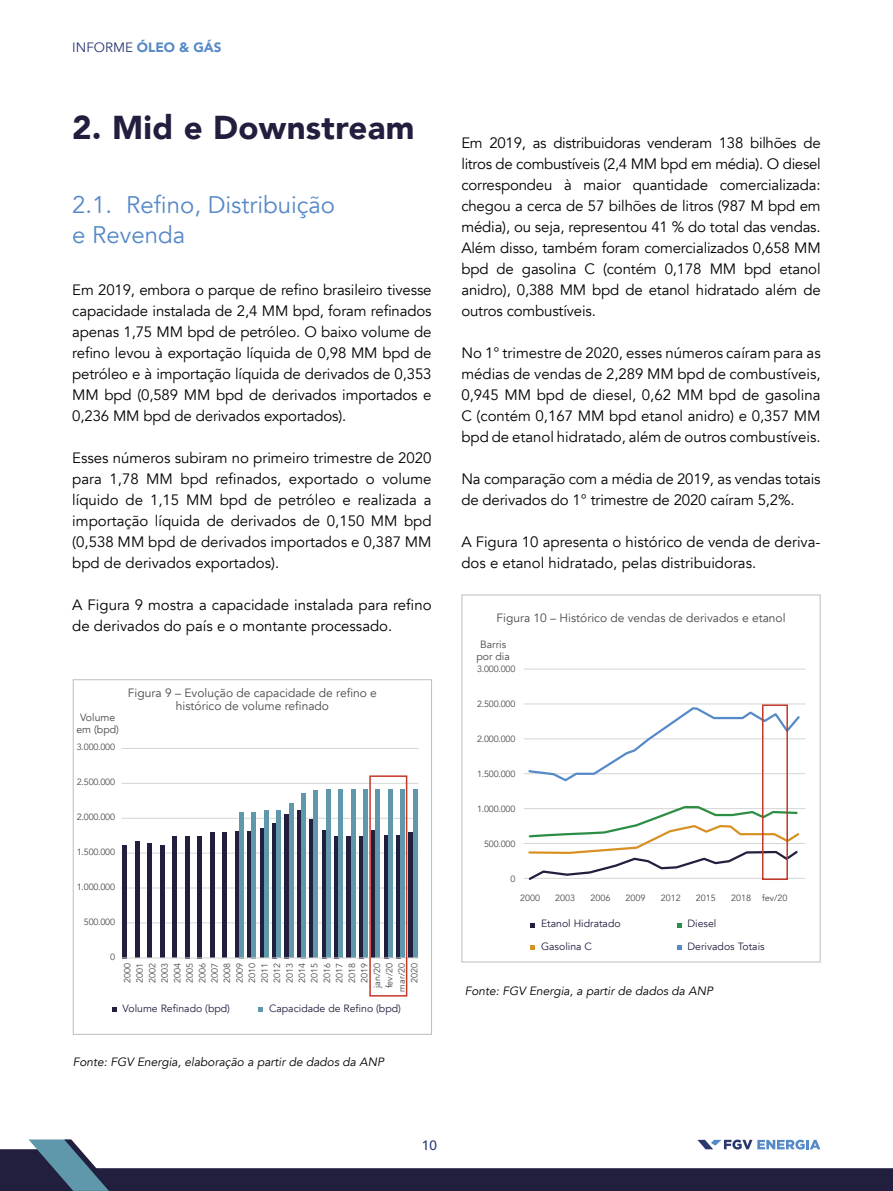
<style>
.page{position:relative;width:893px;height:1191px;background:#fff}
.page>*{position:absolute;margin:0;border:0;box-sizing:border-box;transform-origin:0 0}
.t1{font:900 33px "Avenir";letter-spacing:.01em;color:#211e3e}
.t2{font:24px/30px "Avenir";color:#5589c7}
.t3{font:15px/21px "Avenir";color:#000;text-align:justify}
.t4{font:900 13.5px "Avenir";color:#5589c7}
.t5{font:500 13.5px "Avenir";color:#2b376f}
.t6{font:12px/13.5px "Avenir";color:#484848;text-align:center}
.t7{font:italic 12px "Avenir";color:#000}
.t8{font:10.5px "Avenir";color:#211e3e}
.t9{font:10.5px/12px "Avenir";color:#484848;text-align:center}
.t10{font:9px/12.5px "Avenir";color:#484848;text-align:right}
.s1{font-weight:400;color:#2b376f}
</style>
<div class="page">
<hr style="left:122px;top:922px;width:296px;height:1px;background:#d6d6d6">
<hr style="left:122px;top:887px;width:296px;height:1px;background:#d6d6d6">
<hr style="left:122px;top:852px;width:296px;height:1px;background:#d6d6d6">
<hr style="left:122px;top:818px;width:296px;height:1px;background:#d6d6d6">
<hr style="left:122px;top:783px;width:296px;height:1px;background:#d6d6d6">
<hr style="left:122px;top:748px;width:296px;height:1px;background:#d6d6d6">
<div style="left:73px;top:679px;width:359px;height:356px;border:1px solid #c0c0c0"></div>
<svg style="left:259px;top:1007px;width:4px;height:5px"></svg>
<svg style="left:112px;top:1007px;width:5px;height:5px"></svg>
<hr style="left:123px;top:845px;width:4px;height:113px;background:#211e3e">
<div style="left:135px;top:841px;width:5px;height:117px;background:#211e3e"></div>
<div style="left:147px;top:843px;width:5px;height:115px;background:#211e3e"></div>
<div style="left:160px;top:845px;width:5px;height:113px;background:#211e3e"></div>
<div style="left:172px;top:836px;width:5px;height:122px;background:#211e3e"></div>
<div style="left:185px;top:836px;width:5px;height:122px;background:#211e3e"></div>
<div style="left:197px;top:836px;width:5px;height:122px;background:#211e3e"></div>
<hr style="left:210px;top:832px;width:4px;height:126px;background:#211e3e">
<div style="left:222px;top:832px;width:5px;height:126px;background:#211e3e"></div>
<div style="left:235px;top:831px;width:5px;height:127px;background:#211e3e"></div>
<div style="left:239px;top:812px;width:5px;height:146px;background:#5f98ab"></div>
<div style="left:247px;top:831px;width:5px;height:127px;background:#211e3e"></div>
<hr style="left:252px;top:812px;width:4px;height:146px;background:#5f98ab">
<hr style="left:260px;top:828px;width:4px;height:130px;background:#211e3e">
<div style="left:264px;top:810px;width:5px;height:148px;background:#5f98ab"></div>
<div style="left:272px;top:823px;width:5px;height:135px;background:#211e3e"></div>
<div style="left:276px;top:810px;width:5px;height:148px;background:#5f98ab"></div>
<div style="left:284px;top:814px;width:5px;height:144px;background:#211e3e"></div>
<div style="left:289px;top:803px;width:5px;height:155px;background:#5f98ab"></div>
<div style="left:297px;top:810px;width:5px;height:148px;background:#211e3e"></div>
<div style="left:301px;top:793px;width:5px;height:165px;background:#5f98ab"></div>
<div style="left:309px;top:819px;width:5px;height:139px;background:#211e3e"></div>
<hr style="left:314px;top:791px;width:4px;height:167px;background:#5f98ab">
<hr style="left:322px;top:830px;width:4px;height:128px;background:#211e3e">
<div style="left:326px;top:789px;width:5px;height:169px;background:#5f98ab"></div>
<div style="left:334px;top:836px;width:5px;height:122px;background:#211e3e"></div>
<div style="left:338px;top:789px;width:5px;height:169px;background:#5f98ab"></div>
<div style="left:346px;top:836px;width:5px;height:122px;background:#211e3e"></div>
<hr style="left:351px;top:789px;width:4px;height:169px;background:#5f98ab">
<div style="left:359px;top:836px;width:5px;height:122px;background:#211e3e"></div>
<div style="left:363px;top:789px;width:5px;height:169px;background:#5f98ab"></div>
<div style="left:371px;top:830px;width:5px;height:128px;background:#211e3e"></div>
<div style="left:375px;top:789px;width:5px;height:169px;background:#5f98ab"></div>
<hr style="left:384px;top:835px;width:4px;height:123px;background:#211e3e">
<div style="left:388px;top:789px;width:5px;height:169px;background:#5f98ab"></div>
<div style="left:396px;top:835px;width:5px;height:123px;background:#211e3e"></div>
<div style="left:400px;top:789px;width:5px;height:169px;background:#5f98ab"></div>
<div style="left:408px;top:832px;width:5px;height:126px;background:#211e3e"></div>
<hr style="left:413px;top:789px;width:4px;height:169px;background:#5f98ab">
<hr style="left:122px;top:957px;width:296px;height:1px;background:#d6d6d6">
<div style="left:461px;top:594px;width:360px;height:368px;border:1px solid #c0c0c0"></div>
<hr style="left:524px;top:843px;width:281px;height:1px;background:#d6d6d6">
<hr style="left:524px;top:808px;width:281px;height:1px;background:#d6d6d6">
<hr style="left:524px;top:773px;width:281px;height:1px;background:#d6d6d6">
<hr style="left:524px;top:738px;width:281px;height:1px;background:#d6d6d6">
<hr style="left:524px;top:703px;width:281px;height:1px;background:#d6d6d6">
<hr style="left:524px;top:668px;width:281px;height:1px;background:#d6d6d6">
<hr style="left:524px;top:878px;width:281px;height:1px;background:#d6d6d6">
<svg style="left:528px;top:806px;width:272px;height:74px"></svg>
<svg style="left:527px;top:707px;width:275px;height:75px"></svg>
<svg style="left:677px;top:923px;width:5px;height:4px"></svg>
<svg style="left:530px;top:923px;width:5px;height:4px"></svg>
<svg style="left:677px;top:945px;width:5px;height:4px"></svg>
<svg style="left:530px;top:945px;width:5px;height:4px"></svg>
<div style="left:762px;top:704px;width:26px;height:176px;border:2px solid #c33826"></div>
<div style="left:369px;top:775px;width:38px;height:221px;border:2px solid #c33826"></div>
<svg style="left:0;top:1139px;width:893px;height:52px"></svg>
<p class="t4" style="left:72px;top:35px;width:151px"><span class="s1">INFORME</span> ÓLEO &amp; GÁS</p>
<h1 class="t1" style="left:72px;top:100px;width:344px">2. Mid e Downstream</h1>
<h2 class="t2" style="left:72px;top:190px;width:264px">2.1. Refino, Distribuição e Revenda</h2>
<p class="t3" style="left:72px;top:280px;width:361px">Em 2019, embora o parque de refino brasileiro tivesse capacidade instalada de 2,4 MM bpd, foram refinados apenas 1,75 MM bpd de petróleo. O baixo volume de refino levou à exportação líquida de 0,98 MM bpd de petróleo e à importação líquida de derivados de 0,353<br>MM bpd (0,589 MM bpd de derivados importados e 0,236 MM bpd de derivados exportados).</p>
<p class="t3" style="left:72px;top:448px;width:361px">Esses números subiram no primeiro trimestre de 2020 para 1,78 MM bpd refinados, exportado o volume líquido de 1,15 MM bpd de petróleo e realizada a importação líquida de derivados de 0,150 MM bpd (0,538 MM bpd de derivados importados e 0,387 MM bpd de derivados exportados).</p>
<p class="t3" style="left:72px;top:595px;width:361px">A Figura 9 mostra a capacidade instalada para refino de derivados do país e o montante processado.</p>
<p class="t9" style="left:76px;top:711px;width:44px">Volume em (bpd)</p>
<p class="t10" style="left:77px;top:740px;width:40px">3.000.000</p>
<p class="t10" style="left:77px;top:775px;width:40px">2.500.000</p>
<p class="t10" style="left:77px;top:810px;width:40px">2.000.000</p>
<p class="t10" style="left:77px;top:845px;width:40px">1.500.000</p>
<p class="t10" style="left:77px;top:880px;width:40px">1.000.000</p>
<p class="t10" style="left:84px;top:915px;width:33px">500.000</p>
<p class="t10" style="left:110px;top:950px;width:7px">0</p>
<p class="t6" style="left:128px;top:686px;width:250px">Figura 9 – Evolução de capacidade de refino e histórico de volume refinado</p>
<p class="t10" style="left:121px;top:991px;width:30px;rotate:-90deg">2000<br>2001<br>2002<br>2003<br>2004<br>2005<br>2006<br>2007<br>2008<br>2009<br>2010<br>2011<br>2012<br>2013<br>2014<br>2015<br>2016<br>2017<br>2018<br>2019 jan/20 fev/20 mar/20<br>2020</p>
<p class="t8" style="left:123px;top:1002px;width:109px">Volume Refinado (bpd)</p>
<p class="t8" style="left:269px;top:1002px;width:133px">Capacidade de Refino (bpd)</p>
<p class="t7" style="left:73px;top:1054px;width:313px">Fonte: FGV Energia, elaboração a partir de dados da ANP</p>
<p class="t3" style="left:461px;top:133px;width:361px">Em 2019, as distribuidoras venderam 138 bilhões de litros de combustíveis (2,4 MM bpd em média). O diesel correspondeu à maior quantidade comercializada: chegou a cerca de 57 bilhões de litros (987 M bpd em média), ou seja, representou 41 % do total das vendas.<br>Além disso, também foram comercializados 0,658 MM bpd de gasolina C (contém 0,178 MM bpd etanol anidro), 0,388 MM bpd de etanol hidratado além de outros combustíveis.</p>
<p class="t3" style="left:461px;top:343px;width:361px">No 1° trimestre de 2020, esses números caíram para as médias de vendas de 2,289 MM bpd de combustíveis, 0,945 MM bpd de diesel, 0,62 MM bpd de gasolina C (contém 0,167 MM bpd etanol anidro) e 0,357 MM bpd de etanol hidratado, além de outros combustíveis.</p>
<p class="t3" style="left:461px;top:469px;width:361px">Na comparação com a média de 2019, as vendas totais de derivados do 1° trimestre de 2020 caíram 5,2%.</p>
<p class="t3" style="left:461px;top:532px;width:361px">A Figura 10 apresenta o histórico de venda de deriva&shy;dos e etanol hidratado, pelas distribuidoras.</p>
<p class="t6" style="left:496px;top:611px;width:291px">Figura 10 – Histórico de vendas de derivados e etanol</p>
<p class="t9" style="left:476px;top:639px;width:35px">Barris por dia</p>
<p class="t10" style="left:477px;top:663px;width:40px">3.000.000</p>
<p class="t10" style="left:477px;top:698px;width:40px">2.500.000</p>
<p class="t10" style="left:477px;top:733px;width:40px">2.000.000</p>
<p class="t10" style="left:477px;top:768px;width:40px">1.500.000</p>
<p class="t10" style="left:477px;top:803px;width:40px">1.000.000</p>
<p class="t10" style="left:484px;top:838px;width:33px">500.000</p>
<p class="t10" style="left:510px;top:872px;width:7px">0</p>
<p class="t10" style="left:520px;top:891px;width:22px">2000</p>
<p class="t10" style="left:555px;top:891px;width:22px">2003</p>
<p class="t10" style="left:590px;top:891px;width:22px">2006</p>
<p class="t10" style="left:626px;top:891px;width:22px">2009</p>
<p class="t10" style="left:661px;top:891px;width:22px">2012</p>
<p class="t10" style="left:696px;top:891px;width:22px">2015</p>
<p class="t10" style="left:731px;top:891px;width:58px">2018 fev/20</p>
<p class="t8" style="left:541px;top:917px;width:81px">Etanol Hidratado</p>
<p class="t8" style="left:687px;top:917px;width:30px">Diesel</p>
<p class="t8" style="left:541px;top:940px;width:52px">Gasolina C</p>
<p class="t8" style="left:687px;top:940px;width:79px">Derivados Totais</p>
<p class="t7" style="left:465px;top:984px;width:250px">Fonte: FGV Energia, a partir de dados da ANP</p>
<p class="t5" style="left:422px;top:1133px;width:17px">10</p>
</div>
